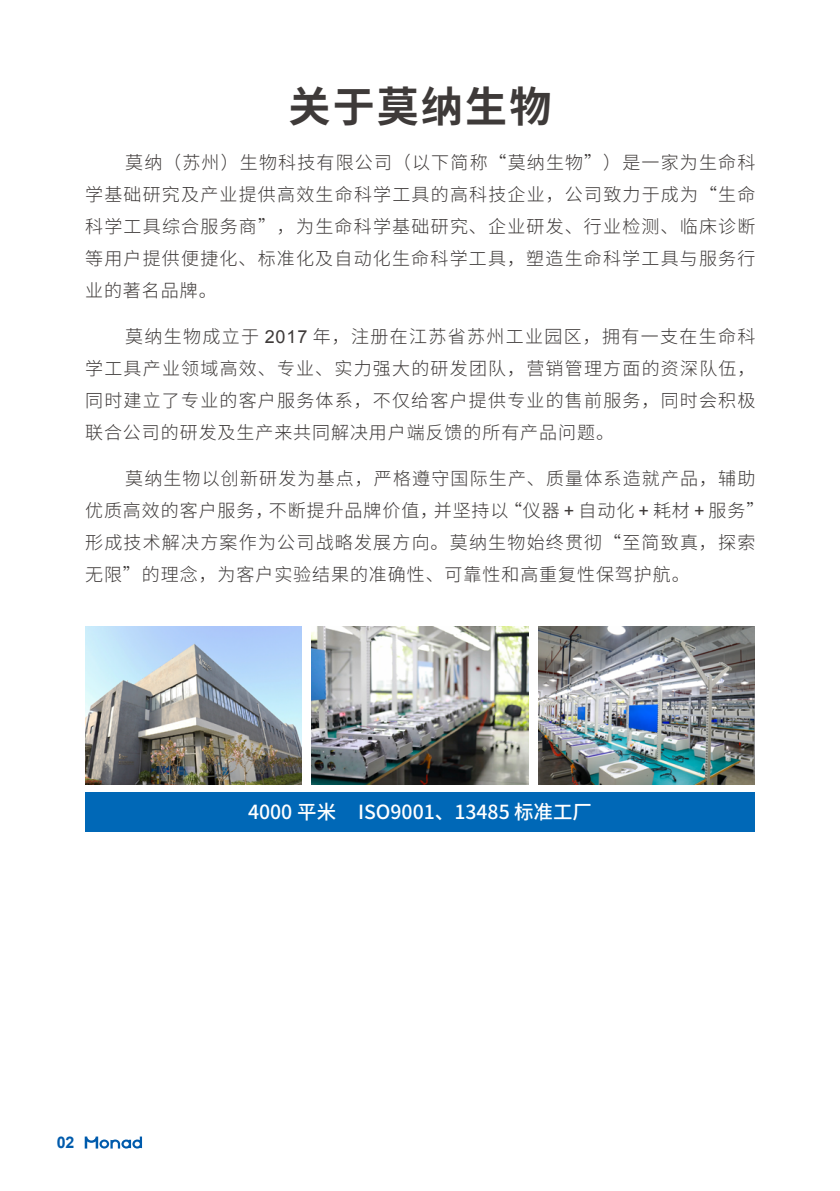
<style>
.page{position:relative;width:840px;height:1191px;background:#fff}
.page>*{position:absolute;margin:0;border:0;box-sizing:border-box;transform-origin:0 0}
.t1{font:700 42px "Noto Sans Hans";letter-spacing:.05em;color:#3e3a39}
.t2{font:500 19.4px "Noto Sans Hans";color:#fff}
.t3{font:300 18px/32px "Noto Sans Hans";letter-spacing:.065em;color:#3e3a39;text-align:justify}
.t4{font:700 16px "Arial";color:#005bac}
.s1{font-family:"Arial";font-weight:400}
</style>
<div class="page">
<svg style="left:85px;top:1136px;width:57px;height:12px"></svg>
<div style="left:85px;top:792px;width:669px;height:39px;background:#0068b7"></div>
<img style="left:85px;top:627px;width:216px;height:157px">
<img style="left:311px;top:627px;width:217px;height:157px">
<img style="left:538px;top:627px;width:216px;height:157px">
<h1 class="t1" style="left:288px;top:83px;width:264px">关于莫纳生物</h1>
<p class="t3" style="left:85px;top:146px;width:671px;text-indent:40px">莫纳（苏州）生物科技有限公司（以下简称“莫纳生物”）是一家为生命科学基础研究及产业提供高效生命科学工具的高科技企业，公司致力于成为“生命科学工具综合服务商”，为生命科学基础研究、企业研发、行业检测、临床诊断等用户提供便捷化、标准化及自动化生命科学工具，塑造生命科学工具与服务行业的著名品牌。</p>
<p class="t3" style="left:85px;top:320px;width:671px;text-indent:40px">莫纳生物成立于 <span class="s1">2017</span> 年，注册在江苏省苏州工业园区，拥有一支在生命科学工具产业领域高效、专业、实力强大的研发团队，营销管理方面的资深队伍，同时建立了专业的客户服务体系，不仅给客户提供专业的售前服务，同时会积极联合公司的研发及生产来共同解决用户端反馈的所有产品问题。</p>
<p class="t3" style="left:85px;top:462px;width:680px;text-align:left;text-indent:40px">莫纳生物以创新研发为基点，严格遵守国际生产、质量体系造就产品，辅助优质高效的客户服务，不断提升品牌价值，并坚持以“仪器 <span class="s1">+</span> 自动化 <span class="s1">+</span> 耗材 <span class="s1">+</span> 服务”形成技术解决方案作为公司战略发展方向。莫纳生物始终贯彻“至简致真，探索无限”的理念，为客户实验结果的准确性、可靠性和高重复性保驾护航。</p>
<p class="t2" style="left:248px;top:801px;width:345px">4000 平米 ISO9001、13485 标准工厂</p>
<p class="t4" style="left:57px;top:1132px;width:19px">02</p>
</div>
